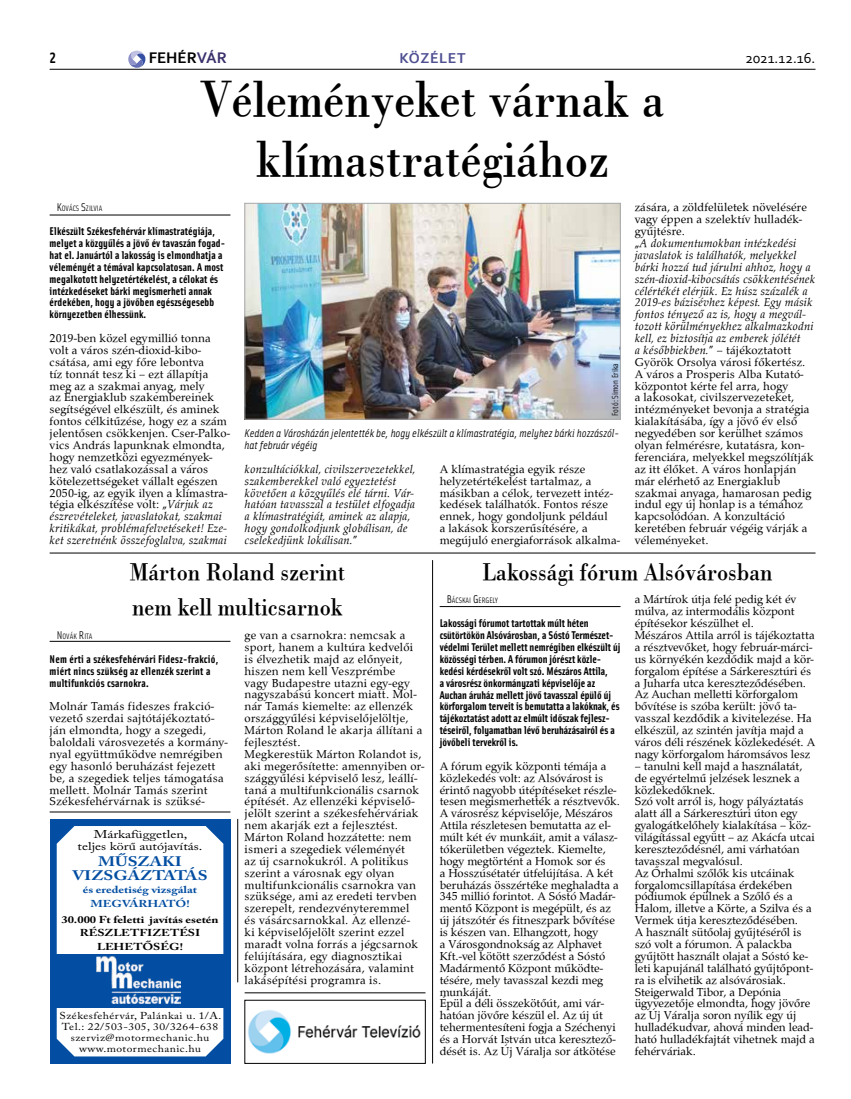
<style>
.page{position:relative;width:851px;height:1099px;background:#fff}
.page>*{position:absolute;margin:0;border:0;box-sizing:border-box;transform-origin:0 0}
.t1{font:52.5px/59.4px "Bodoni PFL";color:#000;text-align:center;scale:.9 1}
.t2{font:25px/35.6px "Bodoni PFL";color:#000;scale:.9 1}
.t3{font:700 16.12px "Corbel";color:#000}
.t4{font:15px "Corbel";color:#000}
.t5{font:700 15px "Corbel";letter-spacing:.04em;color:#4e4f91}
.t6{font:700 15px "Solex";color:#000}
.t7{font:700 13.75px/13.8px "Adobe Caslon Pro";color:#034ea2;text-align:center;scale:1.25 1}
.t8{font:11.88px/11.9px "Palladius";letter-spacing:.01em;color:#000}
.t9{font:italic 11.88px/11.9px "Palladius";letter-spacing:.01em;color:#000}
.t10{font:700 11.25px/11.9px "Solex";color:#000}
.t11{font:italic 11.25px/11.9px "Solex";color:#000}
.t12{font:700 11.25px/11.9px "Solex";letter-spacing:.02em;color:#000}
.t13{font:11.25px/12.5px "Adobe Caslon Pro";color:#000;text-align:center;scale:1.25 1}
.t14{font:10px/11.2px "Adobe Caslon Pro";letter-spacing:.04em;color:#000;text-align:center;scale:1.15 1}
.t15{font:700 10px/13.8px "Adobe Caslon Pro";color:#000;text-align:center;scale:1.25 1}
.t16{font:700 10px/13.8px "Adobe Caslon Pro";color:#034ea2;text-align:center;scale:1.25 1}
.t17{font:8.75px "Solex";color:#000}
.t18{font:7.88px "Solex";color:#000}
.s1{color:#3c316c}
.s2{font-size:11.25px}
.s3{font-style:italic}
.s4{font-style:normal}
</style>
<div class="page">
<hr style="left:50px;top:69px;width:765px;height:1px;background:#000">
<svg style="left:128px;top:51px;width:17px;height:17px"></svg>
<hr style="left:50px;top:641px;width:180px;height:1px;background:#000">
<div style="left:50px;top:819px;width:180px;height:244px;background:#034ea2"></div>
<div style="left:57px;top:826px;width:166px;height:230px;background:#fff"></div>
<div style="left:50px;top:953px;width:180px;height:54px;background:#034ea2"></div>
<img style="left:97px;top:956px;width:83px;height:47px">
<hr style="left:439px;top:606px;width:181px;height:1px;background:#000">
<img style="left:246px;top:205px;width:372px;height:212px">
<div style="left:244px;top:203px;width:376px;height:216px;border:1px solid #a7a9ac"></div>
<hr style="left:50px;top:553px;width:765px;height:1px;background:#000">
<hr style="left:432px;top:560px;width:1px;height:503px;background:#000">
<hr style="left:50px;top:215px;width:180px;height:1px;background:#000">
<img style="left:248px;top:1010px;width:173px;height:44px">
<hr style="left:244px;top:992px;width:181px;height:1px;background:#000">
<hr style="left:237px;top:819px;width:1px;height:163px;background:#000">
<hr style="left:50px;top:811px;width:180px;height:1px;background:#000">
<p class="t6" style="left:50px;top:48px;width:8px">2</p>
<h3 class="t3" style="left:149px;top:48px;width:80px">FEHÉR<span class="s1">VÁR</span></h3>
<p class="t5" style="left:399px;top:49px;width:67px">KÖZÉLET</p>
<p class="t4" style="left:745px;top:49px;width:72px">2021.12.16.</p>
<h1 class="t1" style="left:200px;top:69px;width:517px">Véleményeket várnak a klímastratégiához</h1>
<p class="t18" style="left:57px;top:204px;width:47px"><span class="s2">K</span>OVÁCS <span class="s2">S</span>ZILVIA</p>
<p class="t10" style="left:50px;top:225px;width:177px">Elkészült Székesfehérvár klímastratégiája, melyet a közgyűlés a jövő év tavaszán fogad&shy;hat el. Januártól a lakosság is elmondhatja a véleményét a témával kapcsolatosan. A most megalkotott helyzetértékelést, a célokat és intézkedéseket bárki megismerheti annak érdekében, hogy a jövőben egészségesebb környezetben élhessünk.</p>
<p class="t8" style="left:50px;top:332px;width:182px">2019-ben közel egymillió tonna volt a város szén-dioxid-kibo&shy;csátása, ami egy főre lebontva<br>tíz tonnát tesz ki – ezt állapítja meg az a szakmai anyag, mely<br>az Energiaklub szakembereinek segítségével elkészült, és aminek fontos célkitűzése, hogy ez a szám jelentősen csökkenjen. Cser-Palko&shy;vics András lapunknak elmondta, hogy nemzetközi egyezmények&shy;hez való csatlakozással a város kötelezettségeket vállalt egészen 2050-ig, az egyik ilyen a klímastra&shy;tégia elkészítése volt: „<span class="s3">Várjuk az észrevételeket, javaslatokat, szakmai kritikákat, problémafelvetéseket! Eze&shy;ket szeretnénk összefoglalva, szakmai</span></p>
<p class="t17" style="left:609px;top:416px;width:54px;rotate:-90deg">Fotó: Simon Erika</p>
<p class="t11" style="left:244px;top:427px;width:376px">Kedden a Városházán jelentették be, hogy elkészült a klímastratégia, melyhez bárki hozzászól&shy;hat február végéig</p>
<p class="t9" style="left:244px;top:463px;width:172px">konzultációkkal, civilszervezetekkel, szakemberekkel való egyeztetést követően a közgyűlés elé tárni. Vár&shy;hatóan tavasszal a testület elfogadja a klímastratégiát, aminek az alapja, hogy gondolkodjunk globálisan, de cselekedjünk lokálisan.<span class="s4">”</span></p>
<p class="t8" style="left:439px;top:463px;width:182px">A klímastratégia egyik része helyzetértékelést tartalmaz, a másikban a célok, tervezett intéz&shy;kedések találhatók. Fontos része ennek, hogy gondoljunk például<br>a lakások korszerűsítésére, a megújuló energiaforrások alkalma-</p>
<p class="t8" style="left:634px;top:201px;width:182px">zására, a zöldfelületek növelésére vagy éppen a szelektív hulladék&shy;gyűjtésre.<br>„<span class="s3">A dokumentumokban intézkedési javaslatok is találhatók, melyekkel bárki hozzá tud járulni ahhoz, hogy a szén-dioxid-kibocsátás csökkentésének célértékét elérjük. Ez húsz százalék a 2019-es bázisévhez képest. Egy másik fontos tényező az is, hogy a megvál&shy;tozott körülményekhez alkalmazkodni kell, ez biztosítja az emberek jólétét<br>a későbbiekben.</span>” – tájékoztatott Györök Orsolya városi főkertész.<br>A város a Prosperis Alba Kutató&shy;központot kérte fel arra, hogy<br>a lakosokat, civilszervezeteket, intézményeket bevonja a stratégia kialakításába, így a jövő év első negyedében sor kerülhet számos olyan felmérésre, kutatásra, kon&shy;ferenciára, melyekkel megszólítják az itt élőket. A város honlapján már elérhető az Energiaklub szakmai anyaga, hamarosan pedig indul egy új honlap is a témához kapcsolódóan. A konzultáció keretében február végéig várják a véleményeket.</p>
<h2 class="t2" style="left:130px;top:553px;width:241px">Márton Roland szerint nem kell multicsarnok</h2>
<p class="t18" style="left:57px;top:631px;width:37px"><span class="s2">N</span>OVÁK <span class="s2">R</span>ITA</p>
<p class="t12" style="left:50px;top:652px;width:170px">Nem érti a székesfehérvári Fidesz-frakció, miért nincs szükség az ellenzék szerint a multifunkciós csarnokra.</p>
<p class="t8" style="left:50px;top:700px;width:180px">Molnár Tamás fideszes frakció&shy;vezető szerdai sajtótájékoztató&shy;ján elmondta, hogy a szegedi, baloldali városvezetés a kormán - nyal együttműködve nemrégiben egy hasonló beruházást fejezett be, a szegediek teljes támogatása mellett. Molnár Tamás szerint<br>Székesfehérvárnak is szüksé-</p>
<p class="t13" style="left:78px;top:827px;width:101px">Márkafüggetlen, teljes körű autójavítás.</p>
<p class="t7" style="left:73px;top:854px;width:109px">MŰSZAKI<br>VIZSGÁZTATÁS</p>
<p class="t16" style="left:83px;top:883px;width:93px">és eredetiség vizsgálat<br>MEGVÁRHATÓ!</p>
<p class="t15" style="left:61px;top:912px;width:127px">30.000 Ft feletti javítás esetén<br>RÉSZLETFIZETÉSI<br>LEHETŐSÉG!</p>
<p class="t14" style="left:60px;top:1009px;width:142px">Székesfehérvár, Palánkai u. 1/A.<br>Tel.: 22/503-305, 30/3264-638 szerviz@motormechanic.hu www.motormechanic.hu</p>
<p class="t8" style="left:244px;top:629px;width:181px">ge van a csarnokra: nemcsak a sport, hanem a kultúra kedvelői<br>is élvezhetik majd az előnyeit, hiszen nem kell Veszprémbe<br>vagy Budapestre utazni egy-egy nagyszabású koncert miatt. Mol&shy;nár Tamás kiemelte: az ellenzék országgyűlési képviselőjelöltje,<br>Márton Roland le akarja állítani a fejlesztést.<br>Megkerestük Márton Rolandot is, aki megerősítette: amennyiben or&shy;szággyűlési képviselő lesz, leállí&shy;taná a multifunkcionális csarnok építését. Az ellenzéki képviselő&shy;jelölt szerint a székesfehérváriak nem akarják ezt a fejlesztést.<br>Márton Roland hozzátette: nem ismeri a szegediek véleményét<br>az új csarnokukról. A politikus szerint a városnak egy olyan multifunkcionális csarnokra van szüksége, ami az eredeti tervben szerepelt, rendezvényteremmel<br>és vásárcsarnokkal. Az ellenzé-<br>ki képviselőjelölt szerint ezzel maradt volna forrás a jégcsarnok felújítására, egy diagnosztikai központ létrehozására, valamint lakásépítési programra is.</p>
<h2 class="t2" style="left:482px;top:553px;width:324px">Lakossági fórum Alsóvárosban</h2>
<p class="t18" style="left:446px;top:595px;width:53px"><span class="s2">B</span>ÁCSKAI <span class="s2">G</span>ERGELY</p>
<p class="t10" style="left:439px;top:617px;width:182px">Lakossági fórumot tartottak múlt héten csütörtökön Alsóvárosban, a Sóstó Természet&shy;védelmi Terület mellett nemrégiben elkészült új közösségi térben. A fórumon jórészt közle&shy;kedési kérdésekről volt szó. Mészáros Attila,<br>a városrész önkormányzati képviselője az Auchan áruház mellett jövő tavasszal épülő új körforgalom terveit is bemutatta a lakóknak, és tájékoztatást adott az elmúlt időszak fejlesz&shy;téseiről, folyamatban lévő beruházásairól és a jövőbeli tervekről is.</p>
<p class="t8" style="left:439px;top:760px;width:182px">A fórum egyik központi témája a közlekedés volt: az Alsóvárost is érintő nagyobb útépítéseket részle&shy;tesen megismerhették a résztvevők.<br>A városrész képviselője, Mészáros Attila részletesen bemutatta az el&shy;múlt két év munkáit, amit a válasz&shy;tókerületben végeztek. Kiemelte, hogy megtörtént a Homok sor és<br>a Hosszúsétatér útfelújítása. A két beruházás összértéke meghaladta a 345 millió forintot. A Sóstó Madár&shy;mentő Központ is megépült, és az új játszótér és fitneszpark bővítése is készen van. Elhangzott, hogy<br>a Városgondnokság az Alphavet Kft.-vel kötött szerződést a Sóstó Madármentő Központ működte&shy;tésére, mely tavasszal kezdi meg munkáját.<br>Épül a déli összekötőút, ami vár&shy;hatóan jövőre készül el. Az új út tehermentesíteni fogja a Széchenyi és a Horvát István utca keresztező&shy;dését is. Az Új Váralja sor átkötése</p>
<p class="t8" style="left:634px;top:593px;width:182px">a Mártírok útja felé pedig két év múlva, az intermodális központ építésekor készülhet el.<br>Mészáros Attila arról is tájékoztatta a résztvevőket, hogy február-márci&shy;us környékén kezdődik majd a kör&shy;forgalom építése a Sárkeresztúri és a Juharfa utca kereszteződésében.<br>Az Auchan melletti körforgalom bővítése is szóba került: jövő ta&shy;vasszal kezdődik a kivitelezése. Ha elkészül, az szintén javítja majd a város déli részének közlekedését. A nagy körforgalom háromsávos lesz</p>
<p class="t8" style="left:634px;top:760px;width:181px">– tanulni kell majd a használatát, de egyértelmű jelzések lesznek a közlekedőknek.<br>Szó volt arról is, hogy pályáztatás alatt áll a Sárkeresztúri úton egy gyalogátkelőhely kialakítása – köz&shy;világítással együtt – az Akácfa utcai kereszteződésnél, ami várhatóan tavasszal megvalósul.<br>Az Őrhalmi szőlők kis utcáinak forgalomcsillapítása érdekében pódiumok épülnek a Szőlő és a<br>Halom, illetve a Körte, a Szilva és a<br>Vermek útja kereszteződésében.<br>A használt sütőolaj gyűjtéséről is szó volt a fórumon. A palackba gyűjtött használt olajat a Sóstó ke&shy;leti kapujánál található gyűjtőpont&shy;ra is elvihetik az alsóvárosiak.<br>Steigerwald Tibor, a Depónia ügyvezetője elmondta, hogy jövőre az Új Váralja soron nyílik egy új hulladékudvar, ahová minden lead&shy;ható hulladékfajtát vihetnek majd a fehérváriak.</p>
</div>
